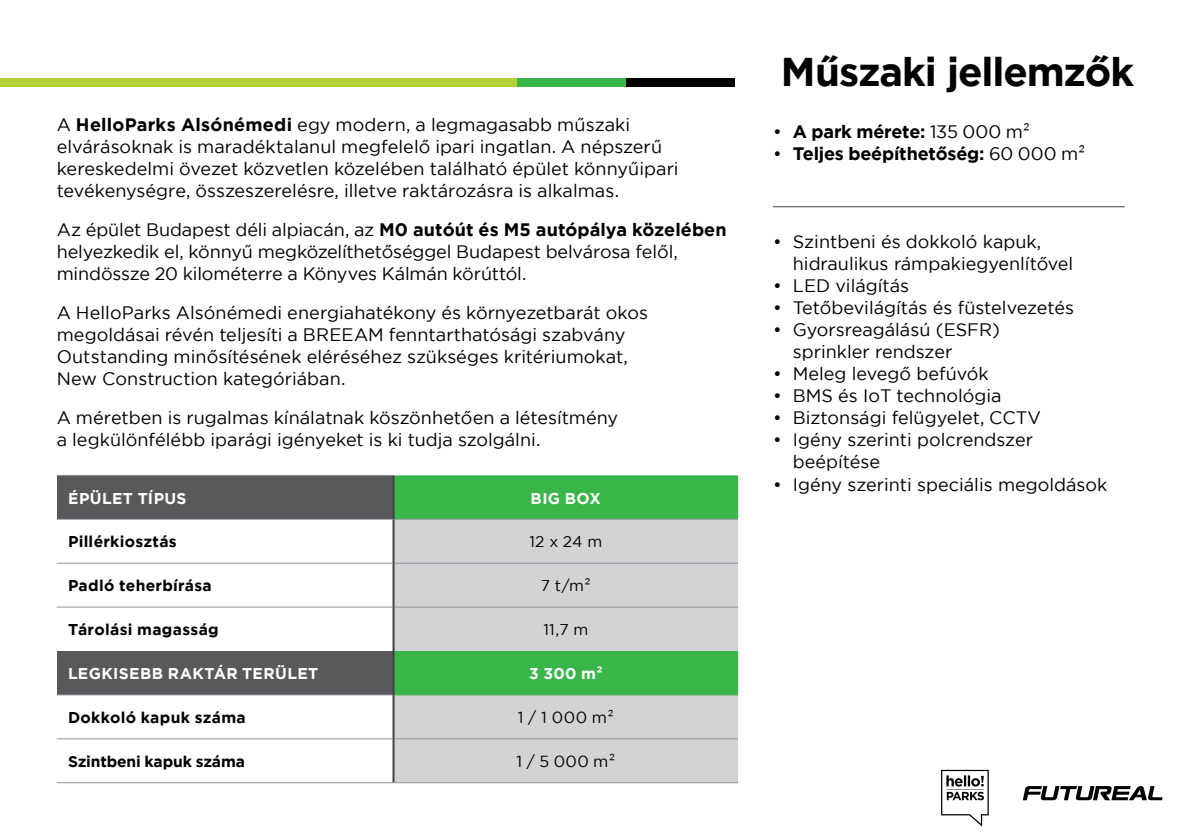
<style>
.page{position:relative;width:1191px;height:840px;background:#fff}
.page>*{position:absolute;margin:0;border:0;box-sizing:border-box;transform-origin:0 0}
.t1{font:700 40px "Gotham";letter-spacing:-.025em;color:#000}
.t2{font:18px/22px "Gotham";color:#000}
.t3{font:700 18px "Gotham";letter-spacing:-.015em;color:#000}
.t4{font:16px "Gotham";letter-spacing:.025em;color:#000}
.t5{font:700 15.6px "Gotham";letter-spacing:.02em;color:#000}
.t6{font:700 15.6px "Gotham";letter-spacing:.025em;color:#fff}
.t7{font:700 15.6px "Gotham";letter-spacing:-.01em;color:#000}
.t8{font:15.6px "Gotham";letter-spacing:.02em;color:#000}
.s1{font-weight:700}
.s2{font-weight:400}
</style>
<div class="page">
<div style="left:626px;top:78px;width:109px;height:8px;background:#000"></div>
<div style="left:517px;top:78px;width:109px;height:8px;background:#39b54a"></div>
<div style="left:0;top:78px;width:517px;height:8px;background:#b3d235"></div>
<svg style="left:1023px;top:786px;width:139px;height:13px"></svg>
<svg style="left:941px;top:769px;width:47px;height:57px"></svg>
<div style="left:57px;top:475px;width:336px;height:44px;background:#58595b"></div>
<div style="left:394px;top:475px;width:344px;height:219px;background:#39b54a"></div>
<div style="left:394px;top:519px;width:344px;height:131px;background:#d1d3d4"></div>
<div style="left:57px;top:650px;width:336px;height:44px;background:#58595b"></div>
<div style="left:394px;top:695px;width:344px;height:86px;background:#d1d3d4"></div>
<hr style="left:57px;top:781px;width:336px;height:1px;background:#939598">
<hr style="left:393px;top:781px;width:345px;height:1px;background:#939598">
<hr style="left:57px;top:518px;width:335px;height:1px;background:#939598">
<hr style="left:394px;top:518px;width:344px;height:1px;background:#939598">
<hr style="left:57px;top:562px;width:335px;height:1px;background:#939598">
<hr style="left:394px;top:562px;width:344px;height:1px;background:#939598">
<hr style="left:57px;top:606px;width:335px;height:1px;background:#939598">
<hr style="left:394px;top:606px;width:344px;height:1px;background:#939598">
<hr style="left:57px;top:738px;width:335px;height:1px;background:#939598">
<hr style="left:394px;top:738px;width:344px;height:1px;background:#939598">
<hr style="left:57px;top:694px;width:335px;height:1px;background:#939598">
<hr style="left:394px;top:694px;width:344px;height:1px;background:#41ad49">
<hr style="left:57px;top:474px;width:337px;height:1px;background:#939598">
<hr style="left:392px;top:475px;width:2px;height:44px;background:#414042">
<hr style="left:392px;top:519px;width:2px;height:44px;background:#414042">
<hr style="left:392px;top:563px;width:2px;height:43px;background:#414042">
<hr style="left:392px;top:606px;width:2px;height:44px;background:#414042">
<hr style="left:392px;top:650px;width:2px;height:44px;background:#414042">
<hr style="left:392px;top:694px;width:2px;height:44px;background:#414042">
<hr style="left:392px;top:738px;width:2px;height:43px;background:#414042">
<hr style="left:773px;top:206px;width:351px;height:1px;background:#414042">
<p class="t2" style="left:57px;top:113px;width:623px">A <span class="s1">HelloParks Alsónémedi</span> egy modern, a legmagasabb műszaki elvárásoknak is maradéktalanul megfelelő ipari ingatlan. A népszerű kereskedelmi övezet közvetlen közelében található épület könnyűipari tevékenységre, összeszerelésre, illetve raktározásra is alkalmas.</p>
<p class="t2" style="left:57px;top:218px;width:671px">Az épület Budapest déli alpiacán, az <span class="s1">M0 autóút és M5 autópálya közelében </span>helyezkedik el, könnyű megközelíthetőséggel Budapest belvárosa felől, mindössze 20 kilométerre a Könyves Kálmán körúttól.</p>
<p class="t2" style="left:57px;top:301px;width:593px">A HelloParks Alsónémedi energiahatékony és környezetbarát okos megoldásai révén teljesíti a BREEAM fenntarthatósági szabvány Outstanding minősítésének eléréséhez szükséges kritériumokat, New Construction kategóriában.</p>
<p class="t2" style="left:57px;top:406px;width:563px">A méretben is rugalmas kínálatnak köszönhetően a létesítmény a legkülönfélébb iparági igényeket is ki tudja szolgálni.</p>
<p class="t6" style="left:68px;top:487px;width:120px">ÉPÜLET TÍPUS</p>
<p class="t6" style="left:530px;top:487px;width:72px">BIG BOX</p>
<p class="t5" style="left:68px;top:531px;width:110px">Pillérkiosztás</p>
<p class="t8" style="left:529px;top:531px;width:74px">12 x 24 m</p>
<p class="t5" style="left:68px;top:575px;width:145px">Padló teherbírása</p>
<p class="t8" style="left:541px;top:575px;width:51px">7 t/m²</p>
<p class="t5" style="left:68px;top:619px;width:152px">Tárolási magasság</p>
<p class="t8" style="left:543px;top:619px;width:46px">11,7 m</p>
<p class="t6" style="left:68px;top:663px;width:252px">LEGKISEBB RAKTÁR TERÜLET</p>
<p class="t6" style="left:529px;top:663px;width:75px">3 300 m²</p>
<p class="t5" style="left:68px;top:706px;width:179px">Dokkoló kapuk száma</p>
<p class="t4" style="left:518px;top:707px;width:98px">1 / 1 000 m²</p>
<p class="t7" style="left:68px;top:750px;width:178px">Szintbeni kapuk száma</p>
<p class="t4" style="left:516px;top:750px;width:100px">1 / 5 000 m²</p>
<h1 class="t1" style="left:780px;top:45px;width:355px">Műszaki jellemzők</h1>
<p class="t3" style="left:773px;top:120px;width:258px"><span class="s2">•</span> A park mérete: <span class="s2">135 000 m²</span></p>
<p class="t3" style="left:773px;top:142px;width:314px"><span class="s2">•</span> Teljes beépíthetőség: <span class="s2">60 000 m²</span></p>
<p class="t2" style="left:793px;top:230px;width:282px;text-indent:-20px">• Szintbeni és dokkoló kapuk, hidraulikus rámpakiegyenlítővel</p>
<p class="t2" style="left:773px;top:274px;width:138px">• LED világítás</p>
<p class="t2" style="left:773px;top:296px;width:302px">• Tetőbevilágítás és füstelvezetés</p>
<p class="t2" style="left:793px;top:318px;width:208px;text-indent:-20px">• Gyorsreagálású (ESFR) sprinkler rendszer</p>
<p class="t2" style="left:773px;top:362px;width:217px">• Meleg levegő befúvók</p>
<p class="t2" style="left:773px;top:384px;width:230px">• BMS és IoT technológia</p>
<p class="t2" style="left:773px;top:406px;width:269px">• Biztonsági felügyelet, CCTV</p>
<p class="t2" style="left:793px;top:428px;width:242px;text-indent:-20px">• Igény szerinti polcrendszer beépítése</p>
<p class="t2" style="left:773px;top:472px;width:336px">• Igény szerinti speciális megoldások</p>
</div>
